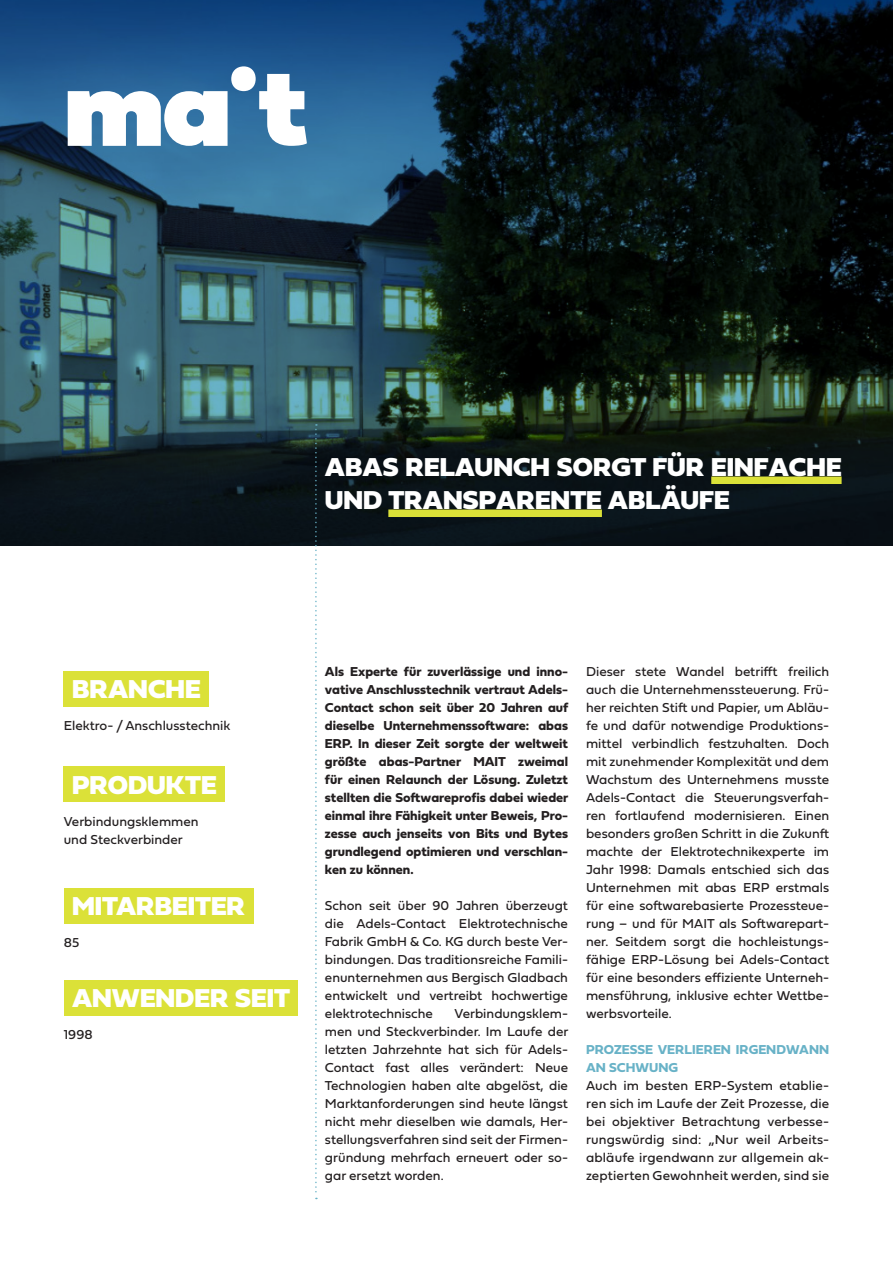
<style>
.page{position:relative;width:893px;height:1263px;background:#fff}
.page>*{position:absolute;margin:0;border:0;box-sizing:border-box;transform-origin:0 0}
.t1{font:27px "Fieldwork Geo Black";color:#fff}
.t2{font:13.5px/18px "Fieldwork Geo Regular";color:#231f20;text-align:justify}
.t3{font:13.5px/18px "Fieldwork Geo Bold";color:#231f20;text-align:justify}
.t4{font:13.5px/18px "Fieldwork Geo Bold";color:#68b2c7}
</style>
<div class="page">
<svg style="left:0;top:0;width:893px;height:546px;background:#183039"></svg>
<div style="left:64px;top:671px;width:145px;height:36px;background:#dbe138"></div>
<svg style="left:259px;top:74px;width:48px;height:72px"></svg>
<svg style="left:68px;top:91px;width:160px;height:55px"></svg>
<div style="left:231px;top:66px;width:25px;height:25px;background:#fff;border-radius:50%"></div>
<div style="left:64px;top:767px;width:161px;height:35px;background:#dbe138"></div>
<div style="left:64px;top:888px;width:189px;height:35px;background:#dbe138"></div>
<div style="left:64px;top:980px;width:234px;height:36px;background:#dbe138"></div>
<svg style="left:315px;top:424px;width:2px;height:775px"></svg>
<div style="left:711px;top:476px;width:131px;height:8px;background:#dbe138"></div>
<div style="left:388px;top:509px;width:214px;height:8px;background:#dbe138"></div>
<p class="t1" style="left:325px;top:442px;width:518px">ABAS RELAUNCH SORGT FÜR EINFACHE</p>
<p class="t1" style="left:325px;top:475px;width:406px">UND TRANSPARENTE ABLÄUFE</p>
<p class="t1" style="left:72px;top:665px;width:130px">BRANCHE</p>
<p class="t2" style="left:64px;top:716px;width:168px">Elektro- / Anschlusstechnik</p>
<p class="t1" style="left:72px;top:760px;width:146px">PRODUKTE</p>
<p class="t2" style="left:64px;top:811px;width:136px">Verbindungsklemmen</p>
<p class="t2" style="left:64px;top:829px;width:121px">und Steckverbinder</p>
<p class="t1" style="left:72px;top:881px;width:175px">MITARBEITER</p>
<p class="t2" style="left:64px;top:933px;width:17px">85</p>
<p class="t1" style="left:72px;top:974px;width:220px">ANWENDER SEIT</p>
<p class="t2" style="left:64px;top:1025px;width:30px">1998</p>
<p class="t3" style="left:325px;top:662px;width:245px">Als Experte für zuverlässige und inno&shy;vative Anschlusstechnik vertraut Adels-Contact schon seit über 20 Jahren auf dieselbe Unternehmenssoftware: abas ERP. In dieser Zeit sorgte der weltweit größte abas-Partner MAIT zweimal für einen Relaunch der Lösung. Zuletzt stellten die Softwareprofis dabei wieder einmal ihre Fähigkeit unter Beweis, Pro&shy;zesse auch jenseits von Bits und Bytes grundlegend optimieren und verschlan&shy;ken zu können.</p>
<p class="t2" style="left:325px;top:896px;width:245px">Schon seit über 90 Jahren überzeugt die Adels-Contact Elektrotechnische Fabrik GmbH &amp; Co. KG durch beste Ver&shy;bindungen. Das traditionsreiche Famili&shy;enunternehmen aus Bergisch Gladbach entwickelt und vertreibt hochwertige elektrotechnische</p>
<p class="t2" style="left:325px;top:1004px;width:245px;text-indent:130px">Verbindungsklem&shy;men und Steckverbinder. Im Laufe der letzten Jahrzehnte hat sich für Adels-Contact fast alles verändert: Neue Technologien haben alte abgelöst, die Marktanforderungen sind heute längst nicht mehr dieselben wie damals, Her&shy;stellungsverfahren sind seit der Firmen&shy;gründung mehrfach erneuert oder so&shy;gar ersetzt worden.</p>
<p class="t2" style="left:586px;top:662px;width:245px">Dieser stete Wandel betrifft freilich auch die Unternehmenssteuerung. Frü&shy;her reichten Stift und Papier, um Abläu&shy;fe und dafür notwendige Produktions&shy;mittel verbindlich festzuhalten. Doch mit zunehmender Komplexität und dem Wachstum des Unternehmens musste Adels-Contact die Steuerungsverfah&shy;ren fortlaufend modernisieren. Einen besonders großen Schritt in die Zukunft machte der Elektrotechnikexperte im Jahr 1998: Damals entschied sich das Unternehmen mit abas ERP erstmals für eine softwarebasierte Prozessteue&shy;rung – und für MAIT als Softwarepart&shy;ner. Seitdem sorgt die hochleistungs&shy;fähige ERP-Lösung bei Adels-Contact für eine besonders effiziente Unterneh&shy;mensführung, inklusive echter Wettbe&shy;werbsvorteile.</p>
<p class="t4" style="left:586px;top:1040px;width:245px">PROZESSE VERLIEREN IRGENDWANN<br>AN SCHWUNG</p>
<p class="t2" style="left:586px;top:1076px;width:245px">Auch im besten ERP-System etablie&shy;ren sich im Laufe der Zeit Prozesse, die bei objektiver Betrachtung verbesse&shy;rungswürdig sind: „Nur weil Arbeits&shy;abläufe irgendwann zur allgemein ak&shy;zeptierten Gewohnheit werden, sind sie</p>
</div>
